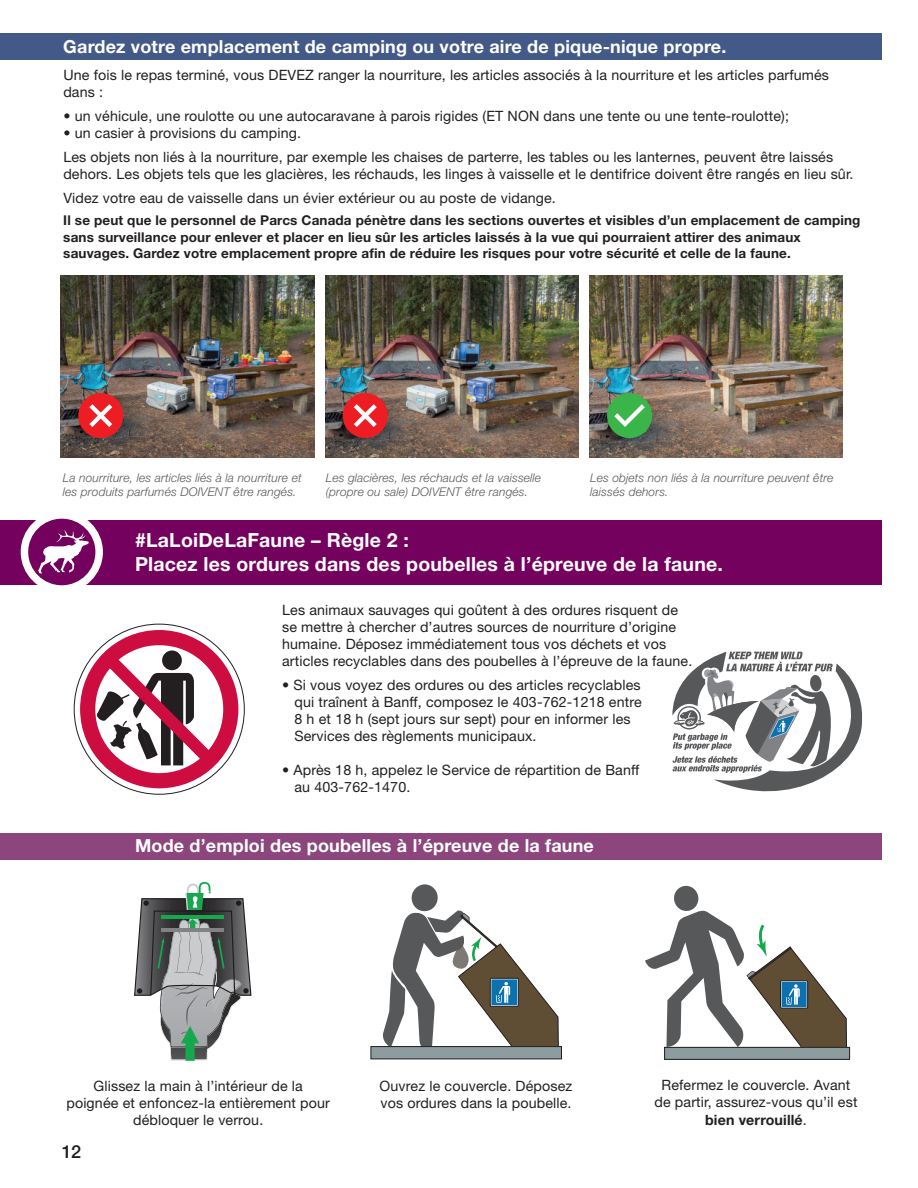
<style>
.page{position:relative;width:918px;height:1188px;background:#fff}
.page>*{position:absolute;margin:0;border:0;box-sizing:border-box;transform-origin:0 0}
.t1{font:700 19.5px/23.4px "Helvetica Neue LT Std";letter-spacing:.01em;color:#fff}
.t2{font:700 18px "Helvetica Neue LT Std";letter-spacing:.01em;color:#fff}
.t3{font:500 18px "Helvetica Neue LT Std";color:#231f20}
.t4{font:14.25px/17.1px "Helvetica Neue LT Std";letter-spacing:.01em;color:#231f20}
.t5{font:700 13.5px/16.2px "Helvetica Neue LT Std";letter-spacing:.01em;color:#231f20}
.t6{font:italic 300 12px/13.5px "Helvetica Neue LT Std";letter-spacing:.01em;color:#57585a}
.s1{font-weight:700}
</style>
<div class="page">
<div style="left:0;top:521px;width:881px;height:64px;background:#74015e"></div>
<div style="left:0;top:833px;width:881px;height:27px;background:#8c457d"></div>
<svg style="left:24px;top:515px;width:75px;height:74px"></svg>
<div style="left:21px;top:511px;width:82px;height:82px;border:8px solid #fff;border-radius:50%"></div>
<svg style="left:38px;top:530px;width:51px;height:43px"></svg>
<div style="left:0;top:34px;width:881px;height:26px;background:#435987"></div>
<svg style="left:74px;top:624px;width:170px;height:170px"></svg>
<svg style="left:80px;top:630px;width:158px;height:158px"></svg>
<svg style="left:672px;top:652px;width:191px;height:140px"></svg>
<svg style="left:134px;top:882px;width:118px;height:179px"></svg>
<svg style="left:383px;top:884px;width:176px;height:162px"></svg>
<div style="left:371px;top:1047px;width:190px;height:12px;background:#8c9c9f"></div>
<div style="left:371px;top:1046px;width:191px;height:13px;border:1px solid #231f20"></div>
<div style="left:664px;top:1047px;width:186px;height:13px;border:1px solid #231f20"></div>
<svg style="left:645px;top:885px;width:202px;height:174px"></svg>
<img style="left:61px;top:276px;width:253px;height:182px">
<img style="left:325px;top:276px;width:253px;height:182px">
<img style="left:589px;top:276px;width:254px;height:182px">
<div style="left:78px;top:393px;width:45px;height:45px;background:#ee1d23;border-radius:50%"></div>
<svg style="left:89px;top:404px;width:23px;height:23px"></svg>
<div style="left:343px;top:393px;width:45px;height:45px;background:#ee1d23;border-radius:50%"></div>
<svg style="left:354px;top:404px;width:23px;height:23px"></svg>
<div style="left:607px;top:393px;width:45px;height:45px;background:#3ab54a;border-radius:50%"></div>
<svg style="left:614px;top:404px;width:31px;height:23px"></svg>
<p class="t2" style="left:63px;top:35px;width:665px">Gardez votre emplacement de camping ou votre aire de pique-nique propre.</p>
<p class="t4" style="left:63px;top:66px;width:767px">Une fois le repas terminé, vous DEVEZ ranger la nourriture, les articles associés à la nourriture et les articles parfumés dans :</p>
<p class="t4" style="left:63px;top:107px;width:727px">• un véhicule, une roulotte ou une autocaravane à parois rigides (ET NON dans une tente ou une tente-roulotte);</p>
<p class="t4" style="left:63px;top:121px;width:771px;line-height:23.9px">• un casier à provisions du camping.<br>Les objets non liés à la nourriture, par exemple les chaises de parterre, les tables ou les lanternes, peuvent être laissés</p>
<p class="t4" style="left:63px;top:162px;width:792px;line-height:23.9px">dehors. Les objets tels que les glacières, les réchauds, les linges à vaisselle et le dentifrice doivent être rangés en lieu sûr.<br>Videz votre eau de vaisselle dans un évier extérieur ou au poste de vidange.</p>
<p class="t5" style="left:63px;top:212px;width:799px">Il se peut que le personnel de Parcs Canada pénètre dans les sections ouvertes et visibles d’un emplacement de camping sans surveillance pour enlever et placer en lieu sûr les articles laissés à la vue qui pourraient attirer des animaux sauvages. Gardez votre emplacement propre afin de réduire les risques pour votre sécurité et celle de la faune.</p>
<p class="t6" style="left:63px;top:471px;width:240px">La nourriture, les articles liés à la nourriture et les produits parfumés DOIVENT être rangés.</p>
<p class="t6" style="left:326px;top:471px;width:217px">Les glacières, les réchauds et la vaisselle (propre ou sale) DOIVENT être rangés.</p>
<p class="t6" style="left:590px;top:471px;width:245px">Les objets non liés à la nourriture peuvent être laissés dehors.</p>
<h1 class="t1" style="left:135px;top:528px;width:589px">#LaLoiDeLaFaune – Règle 2 :<br>Placez les ordures dans des poubelles à l’épreuve de la faune.</h1>
<p class="t4" style="left:282px;top:601px;width:412px">Les animaux sauvages qui goûtent à des ordures risquent de se mettre à chercher d’autres sources de nourriture d’origine humaine. Déposez immédiatement tous vos déchets et vos articles recyclables dans des poubelles à l’épreuve de la faune.</p>
<p class="t4" style="left:294px;top:676px;width:349px;text-indent:-12px">• Si vous voyez des ordures ou des articles recyclables qui traînent à Banff, composez le 403-762-1218 entre 8 h et 18 h (sept jours sur sept) pour en informer les Services des règlements municipaux.</p>
<p class="t4" style="left:294px;top:761px;width:346px;text-indent:-12px">• Après 18 h, appelez le Service de répartition de Banff au 403-762-1470.</p>
<p class="t2" style="left:135px;top:835px;width:460px">Mode d’emploi des poubelles à l’épreuve de la faune</p>
<p class="t4" style="left:66px;top:1077px;width:265px;text-align:center">Glissez la main à l’intérieur de la poignée et enfoncez-la entièrement pour débloquer le verrou.</p>
<p class="t4" style="left:380px;top:1077px;width:194px">Ouvrez le couvercle. Déposez vos ordures dans la poubelle.</p>
<p class="t3" style="left:62px;top:1141px;width:21px">12</p>
<p class="t4" style="left:655px;top:1077px;width:205px;text-align:center">Refermez le couvercle. Avant de partir, assurez-vous qu’il est <span class="s1">bien verrouillé</span>.</p>
</div>
